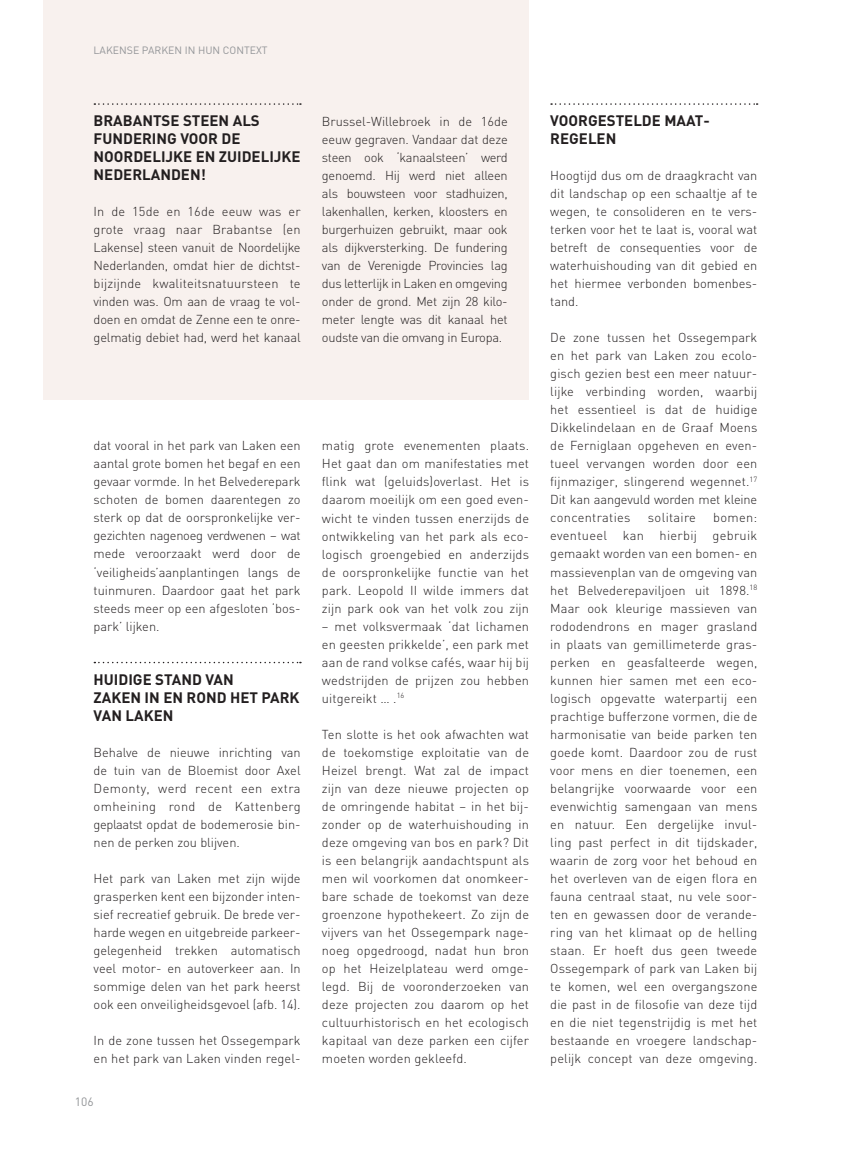
<style>
.page{position:relative;width:851px;height:1149px;background:#fff}
.page>*{position:absolute;margin:0;border:0;box-sizing:border-box;transform-origin:0 0}
.t1{font:700 15px/18px "DIN";letter-spacing:.04em;color:#231f20}
.t2{font:700 15px/18px "DIN";letter-spacing:.105em;color:#231f20}
.t3{font:700 15px "DIN";color:#231f20}
.t4{font:300 12.9px/18px "DIN";letter-spacing:.01em;color:#231f20;text-align:justify}
.t5{font:12px "DIN";color:#939598}
.t6{font:10.5px "DIN";color:#939598}
</style>
<div class="page">
<div style="left:44px;top:0;width:485px;height:399px;background:#f8f1ee"></div>
<svg style="left:94px;top:661px;width:207px;height:2px"></svg>
<svg style="left:551px;top:103px;width:206px;height:2px"></svg>
<svg style="left:94px;top:103px;width:207px;height:2px"></svg>
<p class="t6" style="left:94px;top:44px;width:175px">LAKENSE PARKEN IN HUN CONTEXT</p>
<p class="t1" style="left:94px;top:111px;width:208px;text-indent:49px">NTSE STEEN ALS<br>FUNDERING VOOR DE<br>NOORDELIJKE EN ZUIDELIJKE<br>N EDERLANDEN!</p>
<p class="t4" style="left:94px;top:202px;width:208px">In de 15de en 16de eeuw was er grote vraag naar B rabantse (en Lakense) steen vanuit de N oordelijke Nederlanden, omdat hier de dichtst&shy;bijzijnde kwaliteitsnatuursteen te vinden was. Om aan de vraag te vol&shy;doen en omdat de Zenne een te onre&shy;gelmatig debiet had, werd het kanaal</p>
<p class="t3" style="left:94px;top:111px;width:31px">BRABA</p>
<p class="t4" style="left:94px;top:436px;width:208px">dat vooral in het park van Laken een aantal grote bomen het begaf en een gevaar vormde. In het Belvederepark schoten de bomen daarentegen zo sterk op dat de oorspronkelijke ver&shy;gezichten nagenoeg verdwenen – wat mede veroorzaakt werd door de ‘veiligheids’aanplantingen langs de tuinmuren. Daardoor gaat het park steeds meer op een afgesloten ‘bos&shy;park’ lijken.</p>
<p class="t2" style="left:94px;top:669px;width:206px">HUIDIGE STAND VAN<br>ZAKEN IN EN ROND H ET PARK<br>VAN LAKEN</p>
<p class="t4" style="left:94px;top:742px;width:208px">Behalve de nieuwe inrichting van de tuin van de Bloemist door Axel Demonty, werd recent een extra omheining rond de Kattenberg geplaatst opdat de bodemerosie bin&shy;nen de perken zou blijven.</p>
<p class="t4" style="left:94px;top:868px;width:208px">H et park van Laken met zijn wijde grasperken kent een bijzonder inten&shy;sief recreatief gebruik. De brede ver&shy;harde wegen en uitgebreide parkeer&shy;gelegenheid trekken automatisch veel motor- en autoverkeer aan. In sommige delen van het park heerst ook een onveiligheidsgevoel (afb. 14).</p>
<p class="t4" style="left:94px;top:1030px;width:208px">In de zone tussen het Ossegempark en het park van Laken vinden regel-</p>
<p class="t5" style="left:75px;top:1094px;width:20px">106</p>
<p class="t4" style="left:322px;top:112px;width:187px">B russel-Willebroek in de 16de eeuw gegraven. Vandaar dat deze steen ook ‘kanaalsteen’ werd genoemd. H ij werd niet alleen als bouwsteen voor stadhuizen, lakenhallen, kerken, kloosters en burgerhuizen gebruikt, maar ook als dijkversterking. De fundering van de Verenigde Provincies lag dus letterlijk in Laken en omgeving onder de grond. Met zijn 28 kilo&shy;meter lengte was dit kanaal het oudste van die omvang in Europa.</p>
<p class="t4" style="left:322px;top:436px;width:208px">matig grote evenementen plaats.<br>H et gaat dan om manifestaties met flink wat (geluids)overlast. H et is daarom moeilijk om een goed even&shy;wicht te vinden tussen enerzijds de ontwikkeling van het park als eco&shy;logisch groengebied en anderzijds de oorspronkelijke functie van het park. Leopold II wilde immers dat zijn park ook van het volk zou zijn</p>
<p class="t4" style="left:322px;top:616px;width:209px">– met volksvermaak ‘dat lichamen en geesten prikkelde’, een park met aan de rand volkse cafés, waar hij bij wedstrijden de prijzen zou hebben uitgereikt … .<sup>16</sup></p>
<p class="t4" style="left:322px;top:724px;width:208px">Ten slotte is het ook afwachten wat de toekomstige exploitatie van de Heizel brengt. Wat zal de impact zijn van deze nieuwe projecten op de omringende habitat – in het bij&shy;zonder op de waterhuishouding in deze omgeving van bos en park? D it is een belangrijk aandachtspunt als men wil voorkomen dat onomkeer&shy;bare schade de toekomst van deze groenzone hypothekeert. Zo zijn de vijvers van het Ossegempark nage&shy;noeg opgedroogd, nadat hun bron op het Heizelplateau werd omge&shy;legd. Bij de vooronderzoeken van deze projecten zou daarom op het cultuurhistorisch en het ecologisch kapitaal van deze parken een cijfer moeten worden gekleefd.</p>
<p class="t3" style="left:550px;top:111px;width:126px">VOORGESTELDE MAA</p>
<p class="t3" style="left:694px;top:111px;width:16px">T-</p>
<p class="t3" style="left:550px;top:129px;width:68px">REGELEN</p>
<p class="t4" style="left:550px;top:166px;width:208px">Hoogtijd dus om de draagkracht van dit landschap op een schaaltje af te wegen, te consolideren en te vers&shy;terken voor het te laat is, vooral wat betreft de consequenties voor de waterhuishouding van dit gebied en het hiermee verbonden bomenbes&shy;tand.</p>
<p class="t4" style="left:550px;top:328px;width:209px">De zone tussen het Ossegempark en het park van Laken zou ecolo&shy;gisch gezien best een meer natuur&shy;lijke verbinding worden, waarbij het essentieel is dat de huidige Dikkelindelaan en de Graaf Moens de Ferniglaan opgeheven en even&shy;tueel vervangen worden door een fijnmaziger, slingerend wegennet.<sup>17<br></sup>Dit kan aangevuld worden met kleine concentraties</p>
<p class="t4" style="left:550px;top:508px;width:209px;text-indent:163px">bomen: eventueel kan hierbij gebruik gemaakt worden van een bomen- en massievenplan van de omgeving van het Belvederepaviljoen uit 1898.<sup>18<br></sup>Maar ook kleurige massieven van rododendrons en mager grasland in plaats van gemillimeterde gras&shy;perken en geasfalteerde wegen, kunnen hier samen met een eco&shy;logisch opgevatte waterpartij een prachtige bufferzone vormen, die de harmonisatie van beide parken ten goede komt. Daardoor zou de rust voor mens en dier toenemen, een belangrijke voorwaarde voor een evenwichtig samengaan van mens en natuur. Een dergelijke invul&shy;ling past perfect in dit tijdskader, waarin de zorg voor het behoud en het overleven van de eigen flora en fauna centraal staat, nu vele soor&shy;ten en gewassen door de verande&shy;ring van het klimaat op de helling staan. Er hoeft dus geen tweede Ossegempark of park van Laken bij te komen, wel een overgangszone die past in de filosofie van deze tijd en die niet tegenstrijdig is met het bestaande en vroegere landschap&shy;pelijk concept van deze omgeving.</p>
<p class="t4" style="left:648px;top:508px;width:49px">solitaire</p>
</div>
